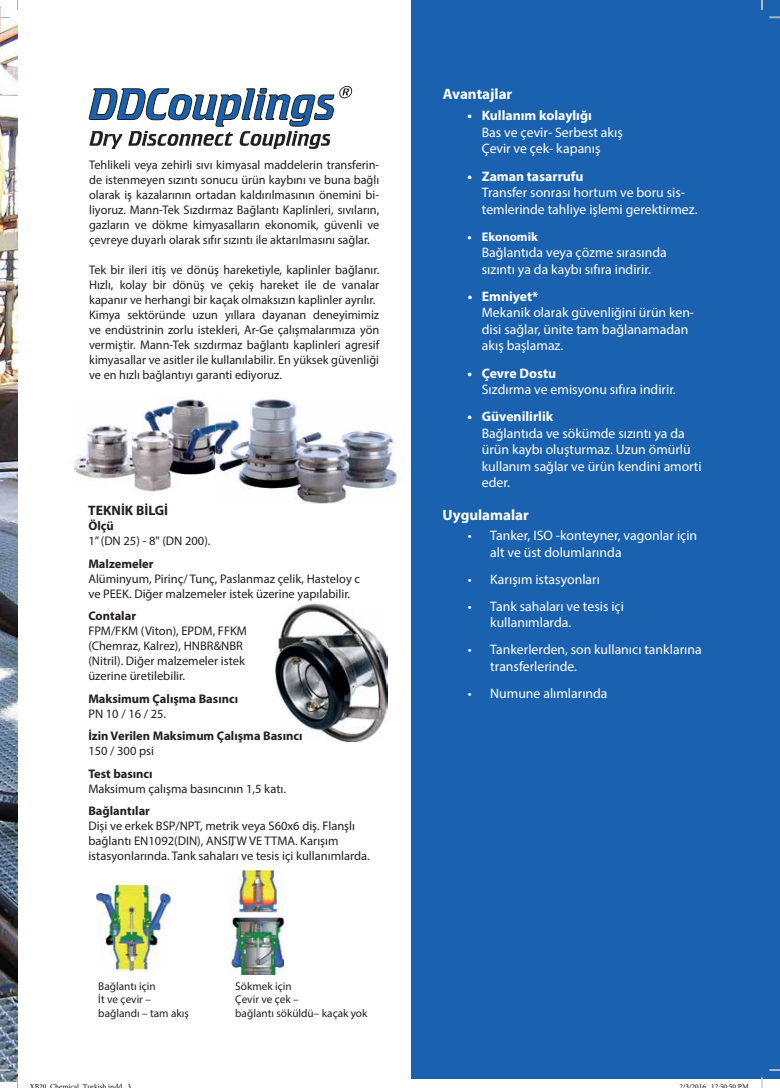
<style>
.page{position:relative;width:780px;height:1088px;background:#fff}
.page>*{position:absolute;margin:0;border:0;box-sizing:border-box;transform-origin:0 0}
.t1{font:700 15px "Myriad Pro";color:#fff}
.t2{font:13.75px/16.5px "Myriad Pro";color:#fff}
.t3{font:700 13.75px "Myriad Pro";color:#fff}
.t4{font:700 13.75px "Myriad Pro";color:#231f20}
.t5{font:12.5px/15px "Myriad Pro";color:#231f20}
.t6{font:700 12.5px "Myriad Pro";color:#231f20}
.t7{font:700 12.5px "Myriad Pro";color:#fff}
.t8{font:11.25px/13.5px "Myriad Pro";color:#231f20}
.t9{font:7.5px "Minion Pro";color:#000}
</style>
<div class="page">
<svg style="left:88px;top:85px;width:264px;height:64px"></svg>
<div style="left:411px;top:0;width:368px;height:1079px;background:#1a62af"></div>
<img style="left:74px;top:397px;width:141px;height:95px">
<img style="left:275px;top:604px;width:113px;height:137px">
<img style="left:96px;top:885px;width:75px;height:86px">
<img style="left:231px;top:871px;width:53px;height:103px">
<img style="left:220px;top:399px;width:182px;height:105px">
<img style="left:215px;top:399px;width:26px;height:70px">
<img style="left:0;top:6px;width:18px;height:1075px">
<svg style="left:769px;top:1069px;width:10px;height:2px"></svg>
<svg style="left:0;top:1069px;width:10px;height:2px"></svg>
<p class="t5" style="left:89px;top:157px;width:291px;text-align:justify">Tehlikeli veya zehirli sıvı kimyasal maddelerin transferin&shy;de istenmeyen sızıntı sonucu ürün kaybını ve buna bağlı olarak iş kazalarının ortadan kaldırılmasının önemini bi&shy;liyoruz. Mann-Tek Sızdırmaz Bağlantı Kaplinleri, sıvıların, gazların ve dökme kimyasalların ekonomik, güvenli ve çevreye duyarlı olarak sıfır sızıntı ile aktarılmasını sağlar.</p>
<p class="t5" style="left:89px;top:262px;width:292px">Tek bir ileri itiş ve dönüş hareketiyle, kaplinler bağlanır.<br>Hızlı, kolay bir dönüş ve çekiş hareket ile de vanalar kapanır ve herhangi bir kaçak olmaksızın kaplinler ayrılır.<br>Kimya sektöründe uzun yıllara dayanan deneyimimiz ve endüstrinin zorlu istekleri, Ar-Ge çalışmalarımıza yön vermiştir. Mann-Tek sızdırmaz bağlantı kaplinleri agresif kimyasallar ve asitler ile kullanılabilir. En yüksek güvenliği ve en hızlı bağlantıyı garanti ediyoruz.</p>
<p class="t4" style="left:88px;top:501px;width:81px">TEKNİK BİLGİ</p>
<p class="t6" style="left:88px;top:518px;width:27px">Ölçü</p>
<p class="t5" style="left:88px;top:533px;width:124px">1” (DN 25) - 8" (DN 200).</p>
<p class="t6" style="left:88px;top:555px;width:67px">Malzemeler</p>
<p class="t5" style="left:88px;top:571px;width:273px">Alüminyum, Pirinç/ Tunç, Paslanmaz çelik, Hasteloy c ve PEEK. Diğer malzemeler istek üzerine yapılabilir.</p>
<p class="t6" style="left:88px;top:608px;width:49px">Contalar</p>
<p class="t5" style="left:88px;top:623px;width:160px">FPM/FKM (Viton), EPDM, FFKM (Chemraz, Kalrez), HNBR&amp;NBR (Nitril). Diğer malzemeler istek üzerine üretilebilir.</p>
<p class="t6" style="left:88px;top:690px;width:151px">Maksimum Çalışma Basıncı</p>
<p class="t5" style="left:88px;top:706px;width:79px">PN 10 / 16 / 25.</p>
<p class="t6" style="left:88px;top:728px;width:216px">İzin Verilen Maksimum Çalışma Basıncı</p>
<p class="t5" style="left:88px;top:743px;width:67px">150 / 300 psi</p>
<p class="t6" style="left:88px;top:765px;width:66px">Test basıncı</p>
<p class="t5" style="left:88px;top:781px;width:199px">Maksimum çalışma basıncının 1,5 katı.</p>
<p class="t6" style="left:88px;top:803px;width:63px">Bağlantılar</p>
<p class="t5" style="left:88px;top:818px;width:283px">Dişi ve erkek BSP/NPT, metrik veya S60x6 diş. Flanşlı bağlantı EN1092(DIN), ANSI, TW VE TTMA. Karışım istasyonlarında. Tank sahaları ve tesis içi kullanımlarda.</p>
<p class="t8" style="left:98px;top:979px;width:92px">Bağlantı için<br>İt ve çevir – bağlandı – tam akış</p>
<p class="t8" style="left:235px;top:979px;width:134px">Sökmek için<br>Çevir ve çek –<br>bağlantı söküldü– kaçak yok</p>
<p class="t1" style="left:443px;top:84px;width:71px">Avantajlar</p>
<p class="t3" style="left:467px;top:107px;width:126px">• Kullanım kolaylığı</p>
<p class="t2" style="left:481px;top:124px;width:142px">Bas ve çevir- Serbest akış<br>Çevir ve çek- kapanış</p>
<p class="t3" style="left:467px;top:167px;width:117px">• Zaman tasarrufu</p>
<p class="t2" style="left:481px;top:184px;width:217px">Transfer sonrası hortum ve boru sis&shy;temlerinde tahliye işlemi gerektirmez.</p>
<p class="t7" style="left:467px;top:228px;width:72px">• Ekonomik</p>
<p class="t2" style="left:482px;top:244px;width:186px">Bağlantıda veya çözme sırasında sızıntı ya da kaybı sıfıra indirir.</p>
<p class="t3" style="left:467px;top:287px;width:72px">• Emniyet*</p>
<p class="t2" style="left:482px;top:304px;width:214px">Mekanik olarak güvenliğini ürün ken&shy;disi sağlar, ünite tam bağlanamadan akış başlamaz.</p>
<p class="t3" style="left:467px;top:364px;width:90px">• Çevre Dostu</p>
<p class="t2" style="left:482px;top:381px;width:195px">Sızdırma ve emisyonu sıfıra indirir.</p>
<p class="t3" style="left:467px;top:407px;width:87px">• Güvenilirlik</p>
<p class="t2" style="left:482px;top:425px;width:221px">Bağlantıda ve sökümde sızıntı ya da ürün kaybı oluşturmaz. Uzun ömürlü kullanım sağlar ve ürün kendini amorti eder.</p>
<p class="t1" style="left:442px;top:505px;width:88px">Uygulamalar</p>
<p class="t2" style="left:490px;top:527px;width:208px;text-indent:-22px">• Tanker, ISO -konteyner, vagonlar için alt ve üst dolumlarında</p>
<p class="t2" style="left:468px;top:570px;width:134px">• Karışım istasyonları</p>
<p class="t2" style="left:490px;top:598px;width:135px;text-indent:-22px">• Tank sahaları ve tesis içi kullanımlarda.</p>
<p class="t2" style="left:490px;top:641px;width:213px;text-indent:-22px">• Tankerlerden, son kullanıcı tanklarına transferlerinde.</p>
<p class="t2" style="left:467px;top:685px;width:141px">• Numune alımlarında</p>
<p class="t9" style="left:30px;top:1081px;width:103px">XB20 Chemical Turkish indd 3</p>
<p class="t9" style="left:679px;top:1081px;width:71px">2/3/2016 12:50:50 PM</p>
</div>
